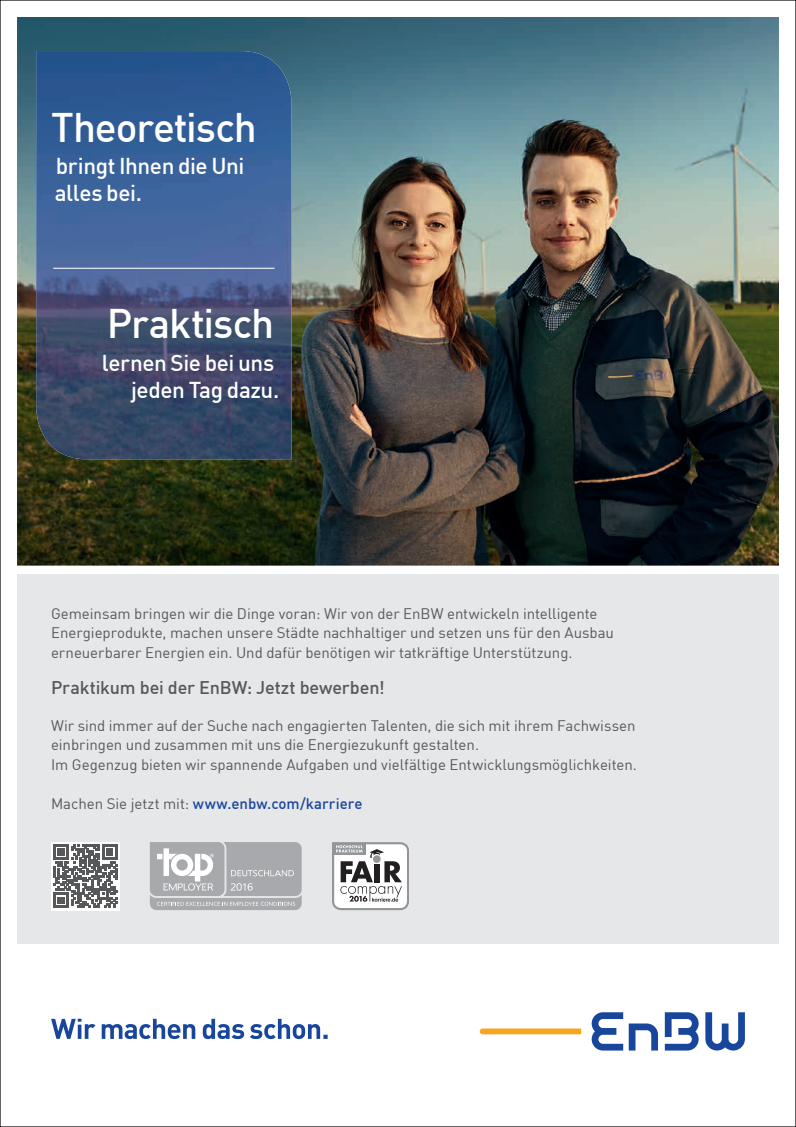
<style>
.page{position:relative;width:796px;height:1127px;background:#fff}
.page>*{position:absolute;margin:0;border:0;box-sizing:border-box;transform-origin:0 0}
.t1{font:500 40.5px "En BWDIN Pro";letter-spacing:-.025em;color:#fff}
.t2{font:500 22.5px/27px "En BWDIN Pro";letter-spacing:-.02em;color:#fff}
.t3{font:500 18px "En BWDIN Pro";letter-spacing:-.01em;color:#57585a}
.t4{font:15px/19.5px "En BWDIN Pro";letter-spacing:-.005em;color:#57585a}
.t5{font:500 15px "En BWDIN Pro";color:#18469d}
.s1{font-weight:400;color:#57585a}
</style>
<div class="page">
<div style="left:17px;top:574px;width:761px;height:370px;background:#e6e7e9"></div>
<img style="left:17px;top:17px;width:761px;height:549px">
<svg style="left:332px;top:842px;width:77px;height:68px;background:#c0bfc0"></svg>
<svg style="left:150px;top:842px;width:151px;height:68px;background:#b5b6b9"></svg>
<div style="left:51px;top:842px;width:69px;height:68px;background:#fff"></div>
<svg style="left:53px;top:844px;width:64px;height:64px"></svg>
<svg style="left:591px;top:1012px;width:153px;height:38px"></svg>
<svg style="left:479px;top:1028px;width:102px;height:6px"></svg>
<svg style="left:51px;top:1019px;width:276px;height:20px"></svg>
<img style="left:36px;top:51px;width:255px;height:408px">
<hr style="left:53px;top:268px;width:221px;height:1px;background:#fff">
<h1 class="t1" style="left:51px;top:94px;width:207px">Theoretisch</h1>
<h2 class="t2" style="left:55px;top:150px;width:191px">bringt Ihnen die Uni alles bei.</h2>
<h1 class="t1" style="left:107px;top:291px;width:169px">Praktisch</h1>
<h2 class="t2" style="left:102px;top:346px;width:179px;text-align:right">lernen Sie bei uns jeden Tag dazu.</h2>
<p class="t4" style="left:51px;top:602px;width:564px">Gemeinsam bringen wir die Dinge voran: Wir von der EnBW entwickeln intelligente<br>Energieprodukte, machen unsere Städte nachhaltiger und setzen uns für den Ausbau erneuerbarer Energien ein. Und dafür benötigen wir tatkräftige Unterstützung.</p>
<p class="t3" style="left:51px;top:673px;width:335px">Praktikum bei der EnBW: Jetzt bewerben!</p>
<p class="t4" style="left:51px;top:714px;width:587px">Wir sind immer auf der Suche nach engagierten Talenten, die sich mit ihrem Fachwissen einbringen und zusammen mit uns die Energiezukunft gestalten.<br>Im Gegenzug bieten wir spannende Aufgaben und vielfältige Entwicklungsmöglichkeiten.</p>
<p class="t5" style="left:51px;top:791px;width:313px"><span class="s1">Machen Sie jetzt mit:</span> www.enbw.com/karriere</p>
</div>
